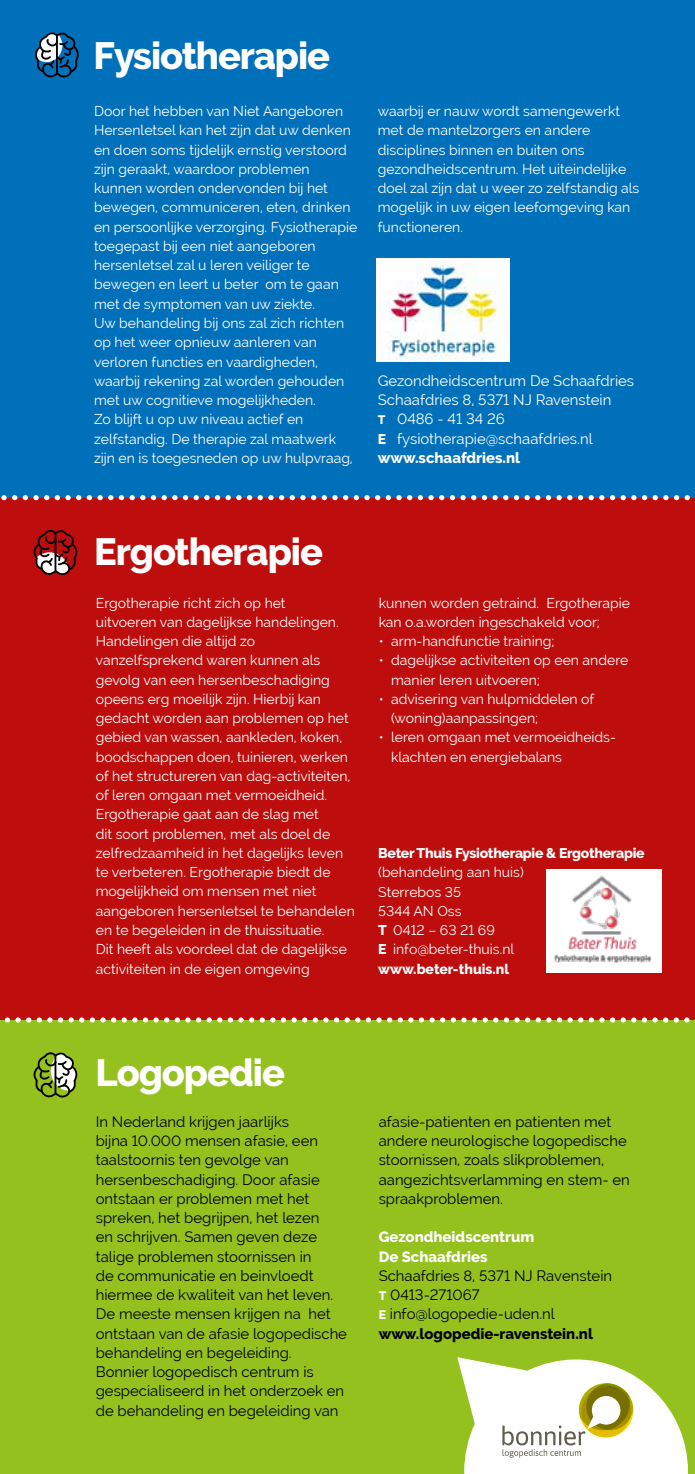
<style>
.page{position:relative;width:695px;height:1474px;background:#fff}
.page>*{position:absolute;margin:0;border:0;box-sizing:border-box;transform-origin:0 0}
.t1{font:800 37.8px "Raleway";letter-spacing:-.03em;color:#fff}
.t2{font:14.88px/19.2px "Raleway";color:#000}
.t3{font:14.88px/19.2px "Raleway";color:#fff}
.t4{font:800 14.88px/19.2px "Raleway";color:#fff}
.t5{font:14px/19.2px "Raleway";color:#fff}
.t6{font:800 14px "Raleway";letter-spacing:-.02em;color:#fff}
.s1{font-weight:800;font-size:12.25px}
.s2{font-weight:800;font-size:14px}
.s3{font-weight:800}
.s4{font-weight:800;font-size:12.25px;color:#fff}
</style>
<div class="page">
<div style="left:0;top:0;width:694px;height:500px;background:#0070ba"></div>
<div style="left:0;top:498px;width:694px;height:537px;background:#bd0e0d"></div>
<div style="left:0;top:1020px;width:694px;height:453px;background:#95c11f"></div>
<svg style="left:457px;top:1357px;width:231px;height:116px"></svg>
<svg style="left:33px;top:529px;width:45px;height:47px"></svg>
<svg style="left:35px;top:32px;width:44px;height:46px"></svg>
<svg style="left:33px;top:1052px;width:45px;height:46px"></svg>
<svg style="left:4px;top:1017px;width:691px;height:5px"></svg>
<svg style="left:1px;top:495px;width:694px;height:5px"></svg>
<div style="left:376px;top:258px;width:133px;height:104px;background:#fff"></div>
<img style="left:376px;top:261px;width:122px;height:101px">
<div style="left:546px;top:869px;width:115px;height:104px;background:#fff"></div>
<img style="left:554px;top:875px;width:98px;height:88px">
<h1 class="t1" style="left:94px;top:34px;width:238px">Fysiotherapie</h1>
<p class="t5" style="left:94px;top:102px;width:265px">Door het hebben van Niet Aangeboren Hersenletsel kan het zijn dat uw denken en doen soms tijdelijk ernstig verstoord zijn geraakt, waardoor problemen kunnen worden ondervonden bij het bewegen, communiceren, eten, drinken en persoonlijke verzorging. Fysiotherapie toegepast bij een niet aangeboren hersenletsel zal u leren veiliger te bewegen en leert u beter om te gaan met de symptomen van uw ziekte.<br>Uw behandeling bij ons zal zich richten op het weer opnieuw aanleren van verloren functies en vaardigheden, waarbij rekening zal worden gehouden met uw cognitieve mogelijkheden.<br>Zo blijft u op uw niveau actief en zelfstandig. De therapie zal maatwerk zijn en is toegesneden op uw hulpvraag,</p>
<p class="t5" style="left:378px;top:102px;width:263px">waarbij er nauw wordt samengewerkt met de mantelzorgers en andere disciplines binnen en buiten ons gezondheidscentrum. Het uiteindelijke doel zal zijn dat u weer zo zelfstandig als mogelijk in uw eigen leefomgeving kan functioneren.</p>
<p class="t3" style="left:378px;top:371px;width:258px">Gezondheidscentrum De Schaafdries<br>Schaafdries 8, 5371 NJ Ravenstein<br><span class="s1">T</span> 0486 - 41 34 26<br><span class="s2">E</span> fysiotherapie@schaafdries.nl <span class="s3">www.schaafdries.nl</span></p>
<h1 class="t1" style="left:94px;top:530px;width:230px">Ergotherapie</h1>
<p class="t5" style="left:96px;top:593px;width:260px">Ergotherapie richt zich op het<br>uitvoeren van dagelijkse handelingen.<br>Handelingen die altijd zo vanzelfsprekend waren kunnen als gevolg van een hersenbeschadiging opeens erg moeilijk zijn. Hierbij kan gedacht worden aan problemen op het gebied van wassen, aankleden, koken, boodschappen doen, tuinieren, werken of het structureren van dag-activiteiten, of leren omgaan met vermoeidheid.<br>Ergotherapie gaat aan de slag met<br>dit soort problemen, met als doel de zelfredzaamheid in het dagelijks leven te verbeteren. Ergotherapie biedt de mogelijkheid om mensen met niet aangeboren hersenletsel te behandelen en te begeleiden in de thuissituatie.<br>Dit heeft als voordeel dat de dagelijkse activiteiten in de eigen omgeving</p>
<p class="t5" style="left:378px;top:593px;width:253px">kunnen worden getraind. Ergotherapie kan o.a.worden ingeschakeld voor;</p>
<p class="t5" style="left:378px;top:631px;width:177px">• arm-handfunctie training;</p>
<p class="t5" style="left:391px;top:650px;width:239px;text-indent:-12px">• dagelijkse activiteiten op een andere manier leren uitvoeren;</p>
<p class="t5" style="left:391px;top:689px;width:205px;text-indent:-12px">• advisering van hulpmiddelen of (woning)aanpassingen;</p>
<p class="t5" style="left:391px;top:727px;width:226px;text-indent:-12px">• leren omgaan met vermoeidheids&shy;klachten en energiebalans</p>
<p class="t6" style="left:378px;top:845px;width:268px">Beter Thuis Fysiotherapie &amp; Ergotherapie</p>
<p class="t5" style="left:378px;top:862px;width:147px">(behandeling aan huis)<br>Sterrebos 35<br>5344 AN Oss<br><span class="s3">T</span> 0412 – 63 21 69<br><span class="s3">E</span> info@beter-thuis.nl <span class="s3">www.beter-thuis.nl</span></p>
<h1 class="t1" style="left:95px;top:1051px;width:191px">Logopedie</h1>
<p class="t2" style="left:96px;top:1111px;width:253px">In Nederland krijgen jaarlijks<br>bijna 10.000 mensen afasie, een taalstoornis ten gevolge van hersenbeschadiging. Door afasie ontstaan er problemen met het spreken, het begrijpen, het lezen<br>en schrijven. Samen geven deze talige problemen stoornissen in<br>de communicatie en beinvloedt hiermee de kwaliteit van het leven.<br>De meeste mensen krijgen na het ontstaan van de afasie logopedische behandeling en begeleiding.<br>Bonnier logopedisch centrum is gespecialiseerd in het onderzoek en de behandeling en begeleiding van</p>
<p class="t2" style="left:378px;top:1111px;width:252px">afasie-patienten en patienten met andere neurologische logopedische stoornissen, zoals slikproblemen, aangezichtsverlamming en stem- en spraakproblemen.</p>
<p class="t4" style="left:378px;top:1227px;width:157px">Gezondheidscentrum<br>De Schaafdries</p>
<p class="t2" style="left:378px;top:1265px;width:235px">Schaafdries 8, 5371 NJ Ravenstein<br><span class="s4">T</span> 0413-271067<br><span class="s4">E</span> info@logopedie-uden.nl <span class="s3">www.logopedie-ravenstein.nl</span></p>
</div>
